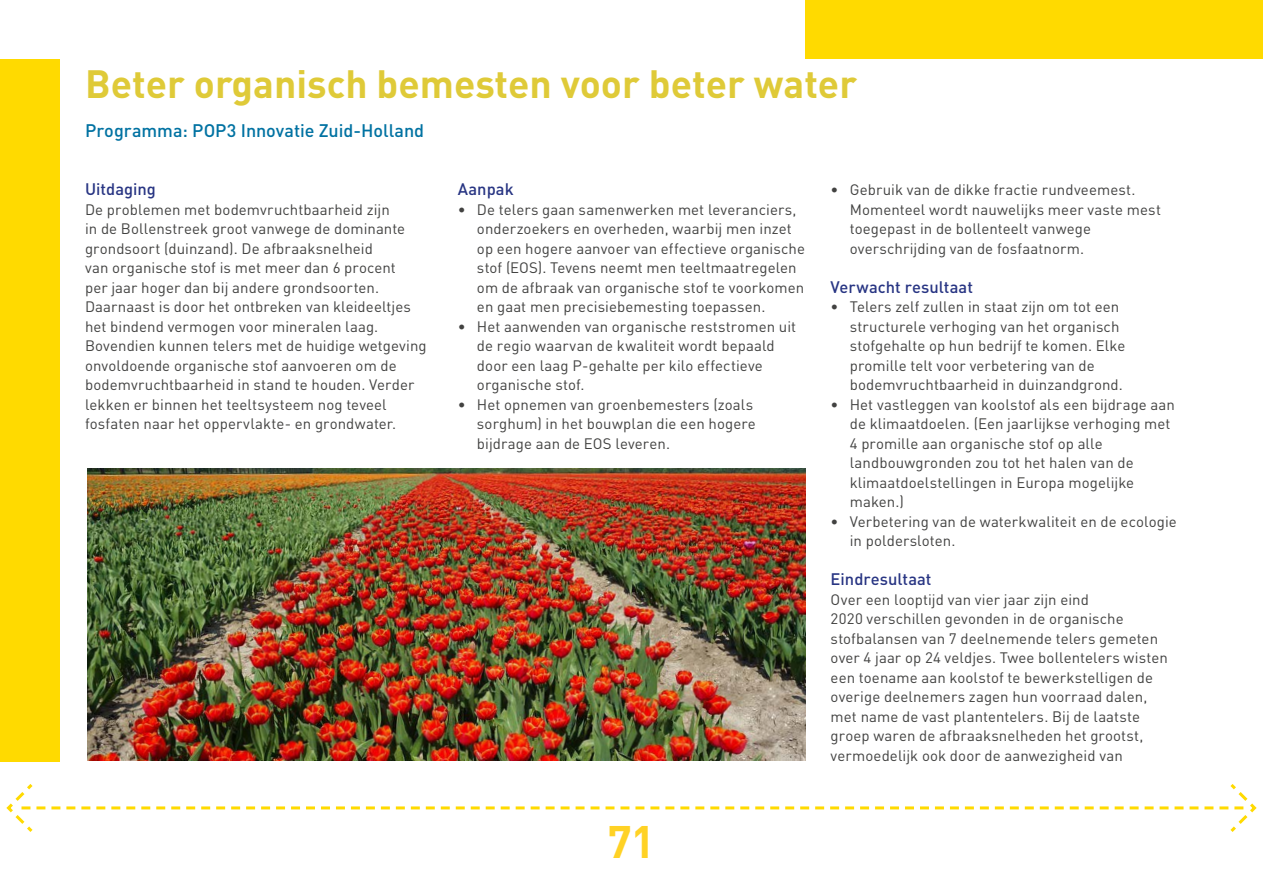
<style>
.page{position:relative;width:1263px;height:893px;background:#fff}
.page>*{position:absolute;margin:0;border:0;box-sizing:border-box;transform-origin:0 0}
.t1{font:700 45px "DIN Pro";color:#ffd225}
.POP_kop{font:700 39px "DIN Pro";color:#dfca38}
.POP_subkop{font:500 18px "DIN Pro";letter-spacing:-.005em;color:#0072a2}
.POP_tussenkop_PAARS{font:500 16.5px "DIN Pro";color:#283583}
.POP_Broodtekst{font:15px/19.5px "DIN Pro";letter-spacing:.005em;color:#424241}
</style>
<div class="page">
<div style="left:805px;top:0;width:458px;height:58px;background:#ffda00"></div>
<div style="left:0;top:60px;width:60px;height:702px;background:#ffda00"></div>
<img style="left:87px;top:468px;width:718px;height:292px">
<svg style="left:6px;top:784px;width:1251px;height:48px"></svg>
<p class="POP_kop" style="left:85px;top:57px;width:773px">Beter organisch bemesten voor beter water</p>
<p class="POP_subkop" style="left:85px;top:118px;width:341px">Programma: POP3 Innovatie Zuid-Holland</p>
<p class="POP_tussenkop_PAARS" style="left:85px;top:178px;width:72px">Uitdaging</p>
<p class="POP_Broodtekst" style="left:85px;top:199px;width:343px">De problemen met bodemvruchtbaarheid zijn<br>in de Bollenstreek groot vanwege de dominante grondsoort (duinzand). De afbraaksnelheid<br>van organische stof is met meer dan 6 procent<br>per jaar hoger dan bij andere grondsoorten.<br>Daarnaast is door het ontbreken van kleideeltjes het bindend vermogen voor mineralen laag.<br>Bovendien kunnen telers met de huidige wetgeving onvoldoende organische stof aanvoeren om de bodemvruchtbaarheid in stand te houden. Verder lekken er binnen het teeltsysteem nog teveel fosfaten naar het oppervlakte- en grondwater.</p>
<p class="POP_tussenkop_PAARS" style="left:458px;top:178px;width:57px">Aanpak</p>
<p class="POP_Broodtekst" style="left:477px;top:199px;width:330px;text-indent:-19px">• De telers gaan samenwerken met leveranciers, onderzoekers en overheden, waarbij men inzet op een hogere aanvoer van effectieve organische stof (EOS). Tevens neemt men teeltmaatregelen om de afbraak van organische stof te voorkomen en gaat men precisiebemesting toepassen.</p>
<p class="POP_Broodtekst" style="left:477px;top:316px;width:321px;text-indent:-19px">• Het aanwenden van organische reststromen uit de regio waarvan de kwaliteit wordt bepaald door een laag P-gehalte per kilo effectieve organische stof.</p>
<p class="POP_Broodtekst" style="left:477px;top:394px;width:280px;text-indent:-19px">• Het opnemen van groenbemesters (zoals sorghum) in het bouwplan die een hogere bijdrage aan de EOS leveren.</p>
<h1 class="t1" style="left:607px;top:811px;width:49px">71</h1>
<p class="POP_Broodtekst" style="left:850px;top:179px;width:313px;text-indent:-19px">• Gebruik van de dikke fractie rundveemest.<br>Momenteel wordt nauwelijks meer vaste mest toegepast in de bollenteelt vanwege overschrijding van de fosfaatnorm.</p>
<p class="POP_tussenkop_PAARS" style="left:831px;top:275px;width:144px">Verwacht resultaat</p>
<p class="POP_Broodtekst" style="left:850px;top:296px;width:277px;text-indent:-19px">• Telers zelf zullen in staat zijn om tot een structurele verhoging van het organisch stofgehalte op hun bedrijf te komen. Elke promille telt voor verbetering van de bodemvruchtbaarheid in duinzandgrond.</p>
<p class="POP_Broodtekst" style="left:850px;top:394px;width:327px;text-indent:-19px">• Het vastleggen van koolstof als een bijdrage aan de klimaatdoelen. (Een jaarlijkse verhoging met 4 promille aan organische stof op alle landbouwgronden zou tot het halen van de klimaatdoelstellingen in Europa mogelijke maken.)</p>
<p class="POP_Broodtekst" style="left:850px;top:511px;width:328px;text-indent:-19px">• Verbetering van de waterkwaliteit en de ecologie in poldersloten.</p>
<p class="POP_tussenkop_PAARS" style="left:831px;top:568px;width:102px">Eindresultaat</p>
<p class="POP_Broodtekst" style="left:831px;top:589px;width:339px">Over een looptijd van vier jaar zijn eind<br>2020 verschillen gevonden in de organische stofbalansen van 7 deelnemende telers gemeten over 4 jaar op 24 veldjes. Twee bollentelers wisten een toename aan koolstof te bewerkstelligen de overige deelnemers zagen hun voorraad dalen, met name de vast plantentelers. Bij de laatste groep waren de afbraaksnelheden het grootst, vermoedelijk ook door de aanwezigheid van</p>
</div>
